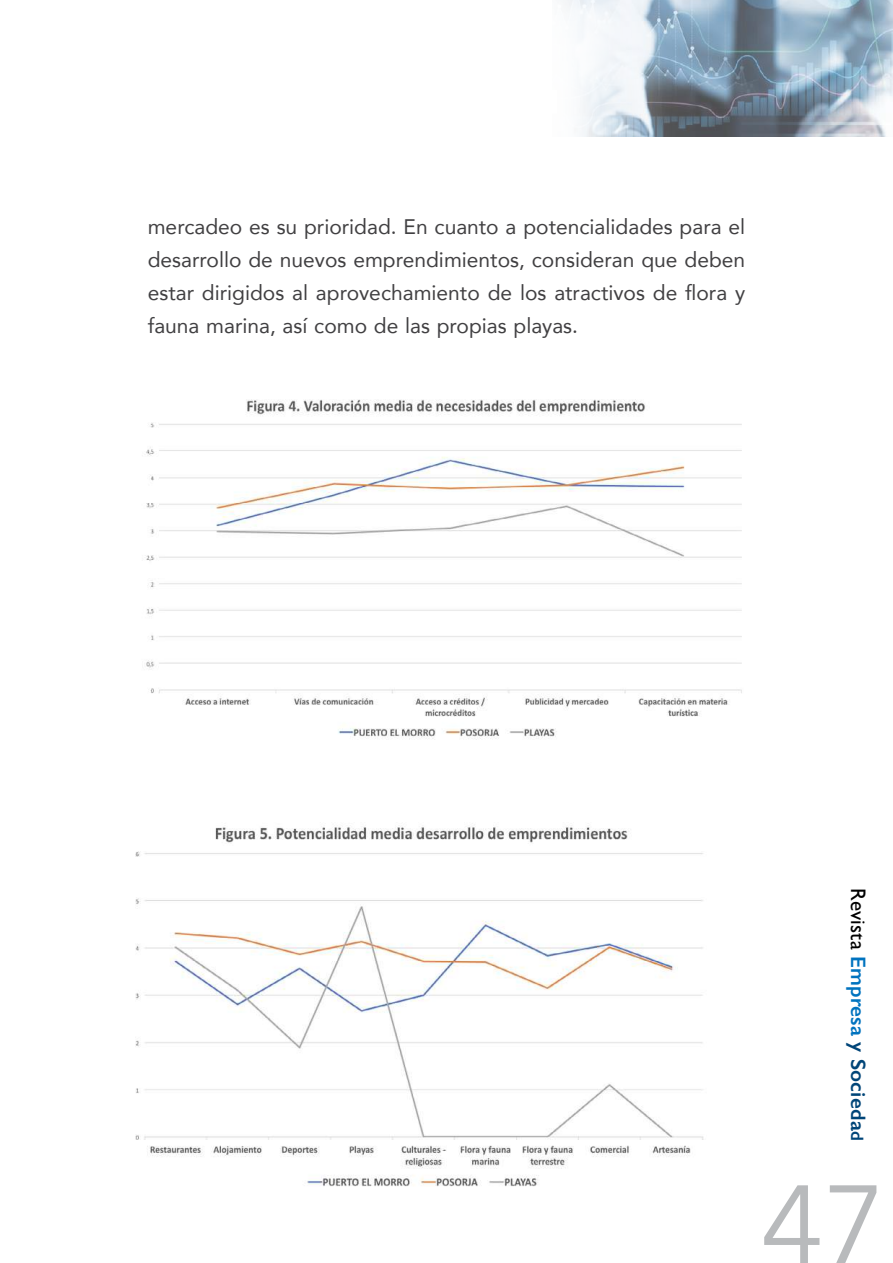
<style>
.page{position:relative;width:893px;height:1263px;background:#fff}
.page>*{position:absolute;margin:0;border:0;box-sizing:border-box;transform-origin:0 0}
.t1{font:111px "Avenir Next";color:#b8babc}
.t2{font:21px/33px "Avenir";color:#414042;text-align:justify}
.t3{font:600 21px "Gill Sans";letter-spacing:.01em;color:#004578}
.s1{font-weight:400;color:#000}
.s2{color:#0073bf}
.s3{font-size:18px}
</style>
<div class="page">
<img style="left:563px;top:0;width:330px;height:136px">
<img style="left:146px;top:399px;width:596px;height:341px">
<img style="left:135px;top:827px;width:569px;height:360px">
<p class="t2" style="left:148px;top:209px;width:599px">mercadeo es su prioridad. En cuanto a potencialidades para el desarrollo de nuevos emprendimientos, consideran que deben estar dirigidos al aprovechamiento de los atractivos de flora y fauna marina, así como de las propias playas.</p>
<p class="t3" style="left:871px;top:888px;width:254px;rotate:90deg"><span class="s1">Revista</span> <span class="s2">Empresa</span> y Socieda<span class="s3">d</span></p>
<h1 class="t1" style="left:759px;top:1131px;width:127px">47</h1>
</div>
